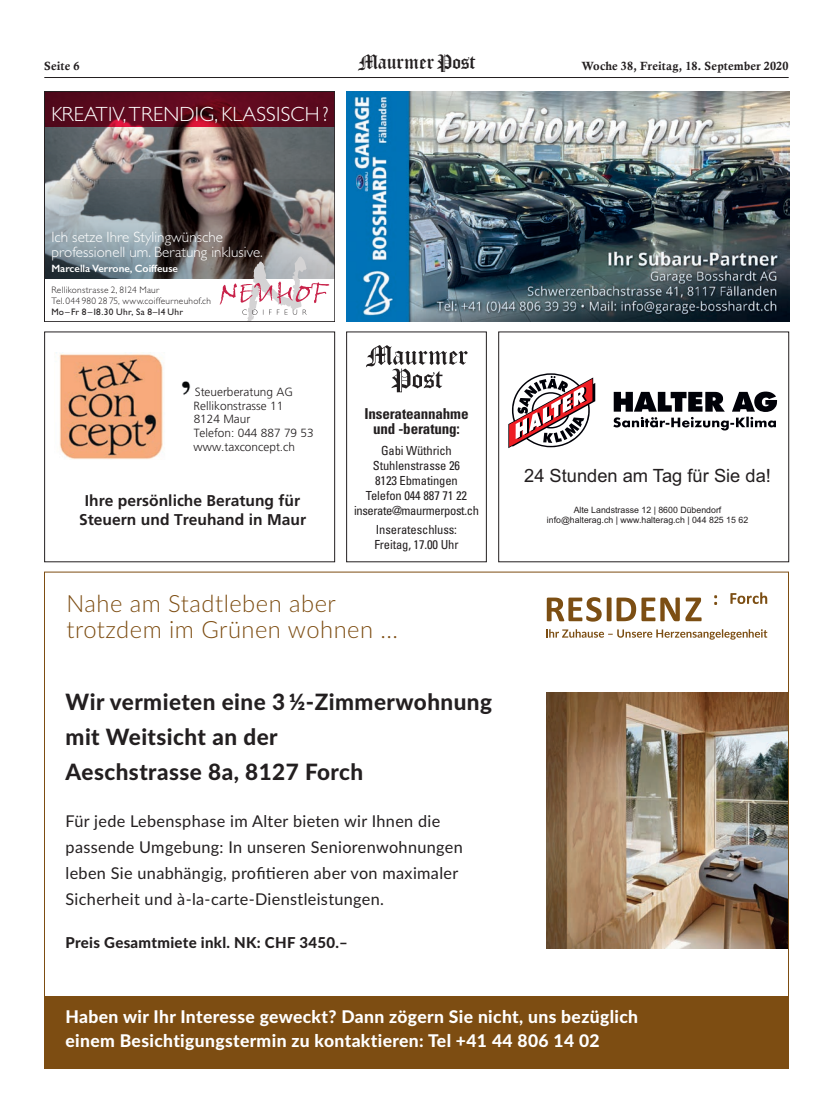
<style>
.page{position:relative;width:833px;height:1117px;background:#fff}
.page>*{position:absolute;margin:0;border:0;box-sizing:border-box;transform-origin:0 0}
.t1{font:300 23.75px/26.2px "Lato";letter-spacing:.02em;color:#7d4d12}
.t2{font:800 22.5px/35px "Lato";letter-spacing:.02em;color:#231f20}
.t3{font:22.38px "Old London";color:#231f20}
.t4{font:300 20.62px "Gill Sans";letter-spacing:.01em;color:#fff}
.t5{font:18.25px "Arial";color:#231f20}
.t6{font:800 17.5px/23.8px "Lato";letter-spacing:.02em;color:#fff}
.t7{font:16.25px/26.2px "Lato";letter-spacing:.02em;color:#231f20}
.t8{font:700 15.62px/18.5px "Frutiger LT Std";color:#231f20;text-align:center}
.t9{font:300 15px/15px "Gill Sans";letter-spacing:.005em;color:#fff}
.t10{font:800 15px "Lato";letter-spacing:.02em;color:#231f20}
.t11{font:700 condensed 15px/15px "Univers LT Std";letter-spacing:-.01em;color:#231f20;text-align:center}
.t12{font:condensed 12.5px/15px "Univers LT Std";letter-spacing:-.01em;color:#231f20;text-align:center}
.t13{font:300 11.88px/13.8px "Frutiger LT Std";color:#231f20}
.t14{font:11.88px "Calis MT Bol";letter-spacing:.015em;color:#231f20}
.t15{font:600 10.62px "Gill Sans";color:#fff}
.t16{font:300 9.38px/10.6px "Gill Sans";letter-spacing:.025em;color:#231f20}
.t17{font:9.38px "Gill Sans";letter-spacing:.025em;color:#231f20}
.t18{font:8.75px/10.5px "Arial";color:#231f20;text-align:center}
</style>
<div class="page">
<hr style="left:44px;top:77px;width:744px;height:1px;background:#231f20">
<img style="left:46px;top:126px;width:287px;height:54px">
<svg style="left:46px;top:180px;width:287px;height:99px;background:#6e6d6f"></svg>
<svg style="left:46px;top:93px;width:287px;height:33px;background:#5e091d"></svg>
<svg style="left:220px;top:256px;width:109px;height:64px"></svg>
<div style="left:44px;top:91px;width:291px;height:231px;border:1px solid #231f20"></div>
<img style="left:346px;top:91px;width:443px;height:231px">
<img style="left:56px;top:352px;width:107px;height:107px">
<img style="left:181px;top:381px;width:10px;height:14px">
<div style="left:44px;top:331px;width:291px;height:231px;border:1px solid #231f20"></div>
<svg style="left:613px;top:391px;width:164px;height:39px"></svg>
<svg style="left:508px;top:373px;width:87px;height:75px"></svg>
<div style="left:498px;top:331px;width:291px;height:231px;border:1px solid #231f20"></div>
<svg style="left:546px;top:629px;width:221px;height:10px"></svg>
<svg style="left:547px;top:597px;width:154px;height:24px"></svg>
<svg style="left:730px;top:592px;width:37px;height:12px"></svg>
<svg style="left:714px;top:595px;width:3px;height:10px"></svg>
<div style="left:44px;top:995px;width:744px;height:73px;background:#7d4d12"></div>
<img style="left:546px;top:692px;width:240px;height:255px">
<svg style="left:366px;top:345px;width:102px;height:47px"></svg>
<div style="left:346px;top:331px;width:140px;height:231px;border:1px solid #231f20"></div>
<p class="t14" style="left:44px;top:59px;width:37px">Seite 6</p>
<h3 class="t3" style="left:359px;top:49px;width:118px">Maurmer Post</h3>
<p class="t14" style="left:581px;top:59px;width:209px">Woche 38, Freitag, 18. September 2020</p>
<p class="t4" style="left:51px;top:98px;width:278px">KREATIV,TRENDIG, KLASSISCH ?</p>
<p class="t9" style="left:51px;top:228px;width:213px">Ich setze Ihre Stylingwünsche professionell um. Beratung inklusive.</p>
<p class="t15" style="left:51px;top:262px;width:128px">Marcella Verrone, Coiffeuse</p>
<p class="t16" style="left:51px;top:284px;width:161px">Rellikonstrasse 2, 8124 Maur<br>Tel.044 980 28 75, www.coiffeurneuhof.ch</p>
<p class="t17" style="left:51px;top:306px;width:133px">Mo–Fr 8–18.30 Uhr, Sa 8–14 Uhr</p>
<p class="t13" style="left:194px;top:385px;width:121px">Steuerberatung AG<br>Rellikonstrasse 11<br>8124 Maur<br>Telefon: 044 887 79 53 www.taxconcept.ch</p>
<p class="t11" style="left:364px;top:405px;width:106px">Inserateannahme und -beratung:</p>
<p class="t12" style="left:354px;top:442px;width:126px">Gabi Wüthrich<br>Stuhlenstrasse 26<br>8123 Ebmatingen<br>Telefon 044 887 71 22 inserate@maurmerpost.ch</p>
<p class="t12" style="left:374px;top:521px;width:86px;text-align:left">Inserateschluss:<br>Freitag, 17.00 Uhr</p>
<p class="t5" style="left:524px;top:463px;width:248px">24 Stunden am Tag für Sie da!</p>
<p class="t8" style="left:79px;top:493px;width:228px">Ihre persönliche Beratung für<br>Steuern und Treuhand in Maur</p>
<p class="t18" style="left:547px;top:504px;width:203px">Alte Landstrasse 12 | 8600 Dübendorf info@halterag.ch | www.halterag.ch | 044 825 15 62</p>
<h1 class="t1" style="left:66px;top:589px;width:333px">Nahe am Stadtleben aber trotzdem im Grünen wohnen ...</h1>
<h2 class="t2" style="left:66px;top:683px;width:428px">Wir vermieten eine 3 ½-Zimmerwohnung mit Weitsicht an der<br>Aeschstrasse 8a, 8127 Forch</h2>
<p class="t7" style="left:66px;top:806px;width:399px">Für jede Lebensphase im Alter bieten wir Ihnen die passende Umgebung: In unseren Seniorenwohnungen leben Sie unabhängig, profitieren aber von maximaler Sicherheit und à-la-carte-Dienstleistungen.</p>
<p class="t10" style="left:66px;top:931px;width:284px">Preis Gesamtmiete inkl. NK: CHF 3450.–</p>
<p class="t6" style="left:66px;top:1004px;width:574px">Haben wir Ihr Interesse geweckt? Dann zögern Sie nicht, uns bezüglich einem Besichtigungstermin zu kontaktieren: Tel +41 44 806 14 02</p>
</div>
